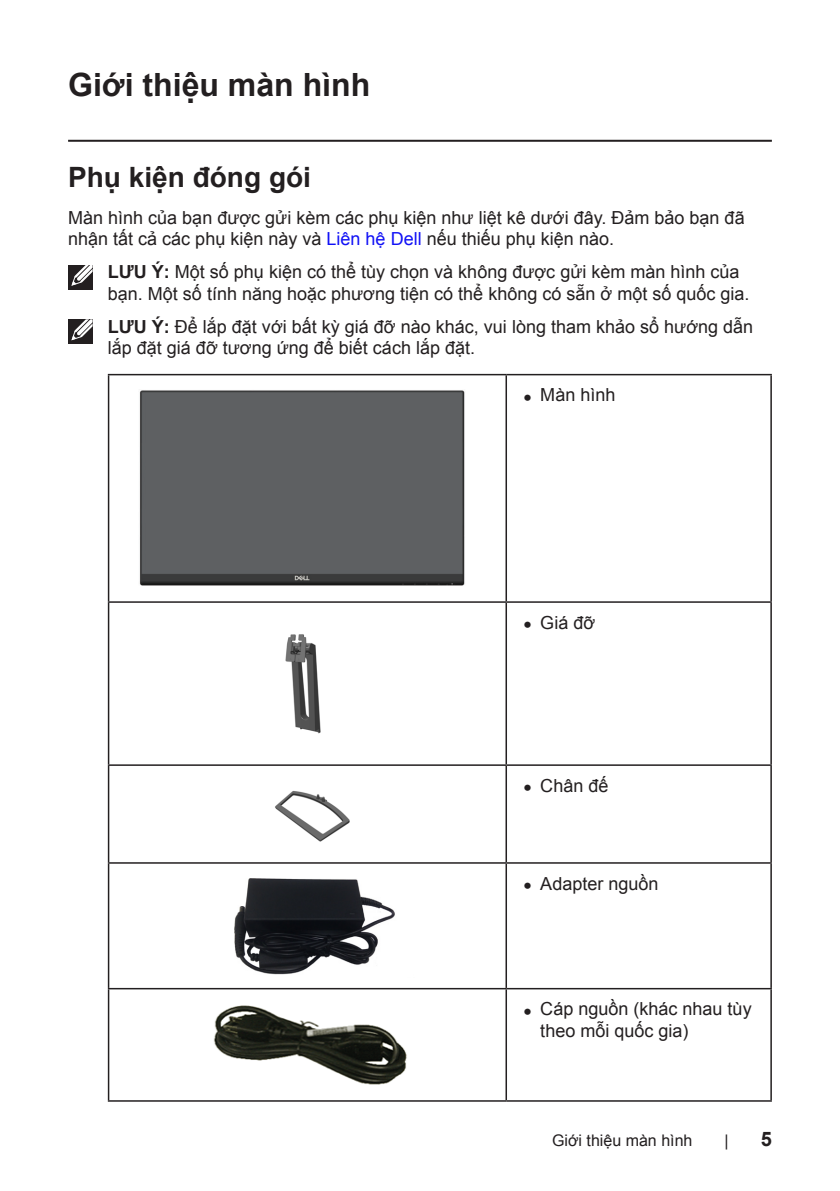
<style>
.page{position:relative;width:840px;height:1191px;background:#fff}
.page>*{position:absolute;margin:0;border:0;box-sizing:border-box;transform-origin:0 0}
.Head_1{font:700 32px "Arial";color:#231f20}
.Head_2{font:700 28px "Arial";color:#231f20}
.pages{font:700 20px "Arial";color:#231f20}
.text{font:18px/21.6px "Arial";color:#231f20}
.pages-2{font:16px "Arial";color:#231f20}
.s1{color:#1111f6}
.s2{font-weight:700}
.s3{font-family:"Museo Sans For Dell 300"}
</style>
<div class="page">
<hr style="left:68px;top:140px;width:703px;height:2px;background:#231f20">
<div style="left:68px;top:265px;width:24px;height:24px;background:#231f20"></div>
<svg style="left:71px;top:265px;width:22px;height:22px"></svg>
<div style="left:68px;top:319px;width:24px;height:25px;background:#231f20"></div>
<svg style="left:71px;top:319px;width:22px;height:22px"></svg>
<hr style="left:108px;top:374px;width:398px;height:1px;background:#231f20">
<hr style="left:108px;top:375px;width:1px;height:226px;background:#231f20">
<hr style="left:506px;top:374px;width:265px;height:1px;background:#231f20">
<hr style="left:505px;top:375px;width:1px;height:226px;background:#231f20">
<hr style="left:770px;top:375px;width:1px;height:226px;background:#231f20">
<hr style="left:108px;top:601px;width:398px;height:2px;background:#231f20">
<hr style="left:108px;top:603px;width:1px;height:161px;background:#231f20">
<hr style="left:506px;top:601px;width:265px;height:2px;background:#231f20">
<hr style="left:505px;top:603px;width:1px;height:161px;background:#231f20">
<hr style="left:770px;top:603px;width:1px;height:161px;background:#231f20">
<hr style="left:108px;top:764px;width:398px;height:2px;background:#231f20">
<hr style="left:108px;top:766px;width:1px;height:96px;background:#231f20">
<hr style="left:506px;top:764px;width:265px;height:2px;background:#231f20">
<hr style="left:505px;top:766px;width:1px;height:96px;background:#231f20">
<hr style="left:770px;top:766px;width:1px;height:96px;background:#231f20">
<hr style="left:108px;top:862px;width:398px;height:1px;background:#231f20">
<hr style="left:108px;top:863px;width:1px;height:125px;background:#231f20">
<hr style="left:505px;top:863px;width:1px;height:125px;background:#231f20">
<hr style="left:770px;top:863px;width:1px;height:125px;background:#231f20">
<hr style="left:108px;top:989px;width:1px;height:111px;background:#231f20">
<hr style="left:505px;top:989px;width:1px;height:111px;background:#231f20">
<hr style="left:770px;top:989px;width:1px;height:111px;background:#231f20">
<hr style="left:506px;top:862px;width:265px;height:1px;background:#231f20">
<hr style="left:108px;top:988px;width:398px;height:1px;background:#231f20">
<hr style="left:506px;top:988px;width:265px;height:1px;background:#231f20">
<hr style="left:108px;top:1100px;width:398px;height:1px;background:#231f20">
<hr style="left:506px;top:1100px;width:265px;height:1px;background:#231f20">
<img style="left:139px;top:390px;width:326px;height:196px">
<img style="left:285px;top:634px;width:36px;height:100px">
<img style="left:275px;top:790px;width:75px;height:52px">
<img style="left:235px;top:878px;width:160px;height:97px">
<img style="left:214px;top:1005px;width:193px;height:80px">
<p class="Head_1" style="left:68px;top:63px;width:303px">Giới thiệu màn hình</p>
<p class="Head_2" style="left:68px;top:159px;width:244px">Phụ kiện đóng gói</p>
<p class="text" style="left:68px;top:207px;width:677px">Màn hình của bạn được gửi kèm các phụ kiện như liệt kê dưới đây. Đảm bảo bạn đã nhận tất cả các phụ kiện này và <span class="s1">Liên hệ Dell</span> nếu thiếu phụ kiện nào.</p>
<p class="text" style="left:108px;top:261px;width:643px"><span class="s2">LƯU Ý:</span> Một số phụ kiện có thể tùy chọn và không được gửi kèm màn hình của bạn. Một số tính năng hoặc phương tiện có thể không có sẵn ở một số quốc gia.</p>
<p class="text" style="left:108px;top:316px;width:646px"><span class="s2">LƯU Ý:</span> Để lắp đặt với bất kỳ giá đỡ nào khác, vui lòng tham khảo sổ hướng dẫn lắp đặt giá đỡ tương ứng để biết cách lắp đặt.</p>
<p class="text" style="left:523px;top:384px;width:94px"><span class="s3">∞</span> Màn hình</p>
<p class="text" style="left:523px;top:612px;width:73px"><span class="s3">∞</span> Giá đỡ</p>
<p class="text" style="left:523px;top:775px;width:85px"><span class="s3">∞</span> Chân đế</p>
<p class="text" style="left:523px;top:872px;width:137px"><span class="s3">∞</span> Adapter nguồn</p>
<p class="text" style="left:540px;top:998px;width:213px;text-indent:-17px"><span class="s3">∞</span> Cáp nguồn (khác nhau tùy theo mỗi quốc gia)</p>
<p class="pages-2" style="left:551px;top:1129px;width:142px">Giới thiệu màn hình</p>
<p class="pages-2" style="left:724px;top:1129px;width:6px">|</p>
<p class="pages" style="left:760px;top:1125px;width:13px">5</p>
</div>
